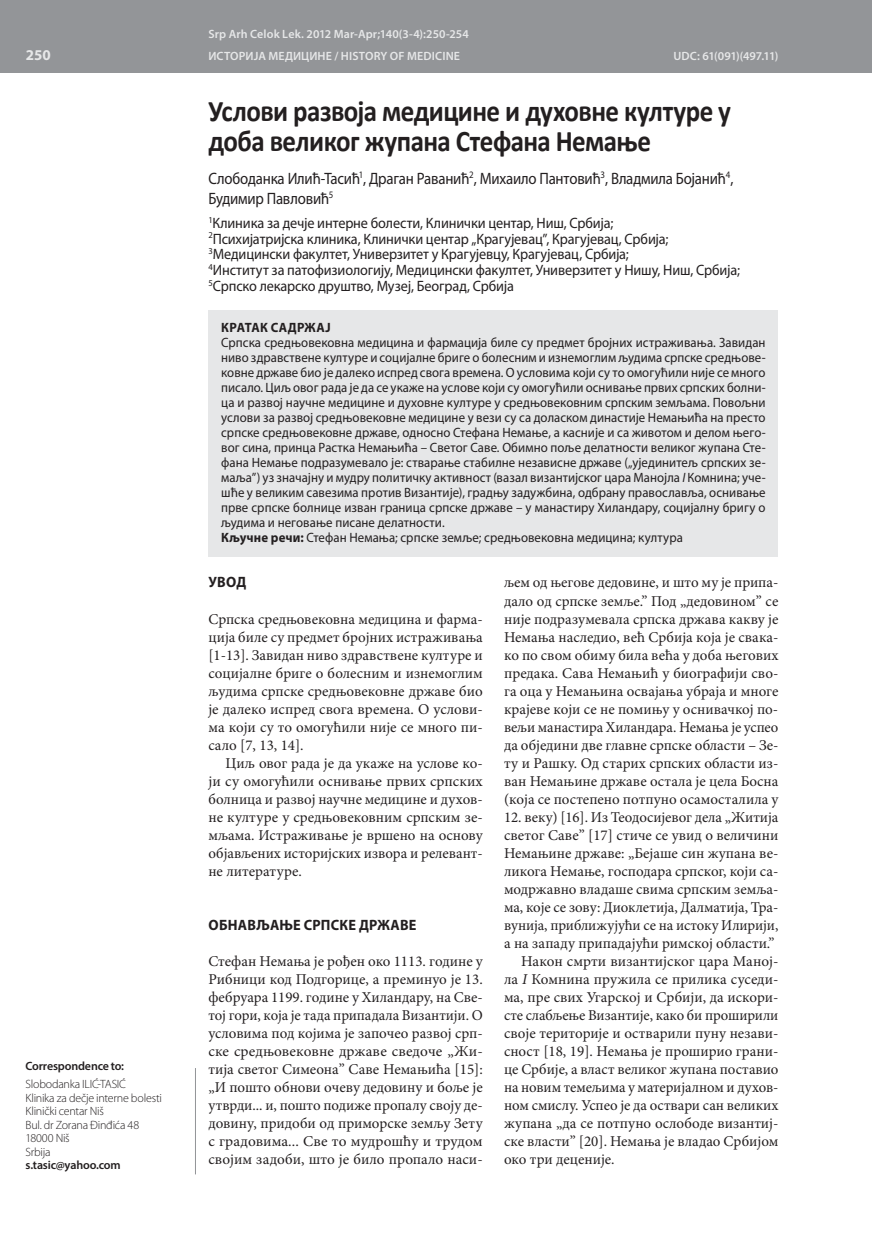
<style>
.page{position:relative;width:872px;height:1234px;background:#fff}
.page>*{position:absolute;margin:0;border:0;box-sizing:border-box;transform-origin:0 0}
.t1{font:700 30px/30px "Calibri";letter-spacing:-.02em;color:#231f20;scale:.9 1}
.t2{font:16.5px/19.8px "Myriad Pro";letter-spacing:-.015em;color:#231f20;scale:.9 1}
.t3{font:15px/18px "Minion Pro";color:#231f20;text-align:justify}
.t4{font:15px/15.8px "Myriad Pro";letter-spacing:-.01em;color:#231f20;scale:.95 1}
.t5{font:700 15px "Myriad Pro";letter-spacing:.01em;color:#231f20;scale:.95 1}
.t6{font:700 15px "Myriad Pro";color:#e6e7e8}
.t7{font:13.5px/15px "Myriad Pro";letter-spacing:.005em;color:#231f20;scale:.95 1}
.t8{font:700 13.5px "Myriad Pro";letter-spacing:.03em;color:#231f20;scale:.95 1}
.t9{font:300 12px/13.5px "Myriad Pro";letter-spacing:-.02em;color:#231f20}
.t10{font:600 12px/22px "Myriad Pro";letter-spacing:.01em;color:#e6e7e8}
.t11{font:600 12px "Myriad Pro";letter-spacing:-.015em;color:#231f20}
.s1{font-style:italic}
.s2{font-weight:700}
</style>
<div class="page">
<div style="left:0;top:0;width:872px;height:72px;background:#939598"></div>
<div style="left:208px;top:310px;width:570px;height:246px;background:#e6e7e8"></div>
<hr style="left:195px;top:1067px;width:1px;height:107px;background:#939598">
<p class="t6" style="left:26px;top:49px;width:26px">250</p>
<p class="t11" style="left:26px;top:1061px;width:100px">Correspondence to:</p>
<p class="t9" style="left:26px;top:1078px;width:138px">Slobodanka ILIĆ-TASIĆ<br>Klinika za dečje interne bolesti<br>Klinički centar Niš<br>Bul. dr Zorana Đinđića 48<br>18000 Niš<br>Srbija</p>
<p class="t11" style="left:26px;top:1160px;width:97px">s.tasic@yahoo.com</p>
<p class="t10" style="left:208px;top:24px;width:262px">Srp Arh Celok Lek. 2012 Mar-Apr;140(3-4):250-254<br>ИСТОРИЈА МЕДИЦИНЕ / HISTORY OF MEDICINE</p>
<p class="t10" style="left:673px;top:46px;width:106px">UDC: 61(091)(497.11)</p>
<h1 class="t1" style="left:208px;top:96px;width:582px">Услови развоја медицине и духовне културе у доба великог жупана Стефана Немање</h1>
<p class="t2" style="left:208px;top:170px;width:585px">Слободанка Илић-Тасић<sup>1</sup>, Драган Раванић<sup>2</sup>, Михаило Пантовић<sup>3</sup>, Владмила Бојанић<sup>4</sup>,<br>Будимир Павловић<sup>5</sup></p>
<p class="t4" style="left:208px;top:216px;width:561px"><sup>1</sup>Клиника за дечје интерне болести, Клинички центар, Ниш, Србија;<br><sup>2</sup>Психијатријска клиника, Клинички центар „Крагујевац”, Крагујевац, Србија; <sup>3</sup>Медицински факултет, Универзитет у Крагујевцу, Крагујевац, Србија;<br><sup>4</sup>Институт за патофизиологију, Медицински факултет, Универзитет у Нишу, Ниш, Србија; <sup>5</sup>Српско лекарско друштво, Музеј, Београд, Србија</p>
<p class="t8" style="left:221px;top:322px;width:117px">КРАТАК САДРЖАЈ</p>
<p class="t7" style="left:221px;top:336px;width:574px">Срп ска сред њо ве ков на ме ди ци на и фар ма ци ја би ле су пред мет број них ис тра жи ва ња. За ви дан ни во здрав стве не кул ту ре и со ци јал не бри ге о бо ле сним и из не мо глим љу ди ма срп ске сред њо ве&shy;ков не др жа ве био је да ле ко ис пред сво га вре ме на. О усло ви ма ко ји су то омо гу ћи ли ни је се мно го пи са ло. Циљ овог ра да је да се ука же на усло ве ко ји су омо гу ћи ли осни ва ње пр вих срп ских бол ни&shy;ца и раз вој на уч не ме ди ци не и ду хов не кул ту ре у сред њо ве ков ним срп ским зе мља ма. По вољ ни усло ви за раз вој сред њо ве ков не ме ди ци не у ве зи су са до ла ском ди на сти је Не ма њи ћа на пре сто срп ске сред њо ве ков не др жа ве, од но сно Сте фа на Не ма ње, а ка сни је и са жи во том и де лом ње го&shy;вог си на, прин ца Раст ка Не ма њи ћа – Све тог Са ве. Обим но по ље де лат но сти ве ли ког жу па на Сте&shy;фа на Не ма ње под ра зу ме ва ло је: ства ра ње ста бил не не за ви сне др жа ве („ује ди ни тељ срп ских зе&shy;ма ља”) уз зна чај ну и му дру по ли тич ку ак тив ност (ва зал ви зан тиј ског ца ра Ма ној ла <span class="s1">I</span> Ком ни на; уче&shy;шће у ве ли ким са ве зи ма про тив Ви зан ти је), град њу за ду жби на, од бра ну пра во сла вља, осни ва ње пр ве срп ске бол ни це из ван гра ни ца срп ске др жа ве – у ма на сти ру Хи лан да ру, со ци јал ну бри гу о љу ди ма и не го ва ње пи са не де лат но сти.<br><span class="s2">Кључ не ре чи:</span> Сте фан Не ма ња; срп ске зе мље; сред њо ве ков на ме ди ци на; кул ту ра</p>
<p class="t5" style="left:208px;top:576px;width:41px">УВОД</p>
<p class="t3" style="left:208px;top:611px;width:276px">Срп ска сред њо ве ков на ме ди ци на и фар ма&shy;ци ја би ле су пред мет број них ис тра жи ва ња [1-13]. За ви дан ни во здрав стве не кул ту ре и со ци јал не бри ге о бо ле сним и из не мо глим љу ди ма срп ске сред њо ве ков не др жа ве био је да ле ко ис пред сво га вре ме на. О усло ви&shy;ма ко ји су то омо гу ћи ли ни је се мно го пи&shy;са ло [7, 13, 14].</p>
<p class="t3" style="left:208px;top:755px;width:276px;text-indent:17px">Циљ овог ра да је да ука же на усло ве ко&shy;ји су омо гу ћи ли осни ва ње пр вих срп ских бол ни ца и раз вој на уч не ме ди ци не и ду хов&shy;не кул ту ре у сред њо ве ков ним срп ским зе&shy;мља ма. Ис тра жи ва ње је вр ше но на осно ву об ја вље них исто риј ских из во ра и ре ле вант&shy;не ли те ра ту ре.</p>
<p class="t5" style="left:208px;top:918px;width:220px">ОБНАВЉАЊЕ СРПСКЕ ДРЖАВЕ</p>
<p class="t3" style="left:208px;top:953px;width:276px">Сте фан Не ма ња је ро ђен око 1113. го ди не у Риб ни ци код Под го ри це, а пре ми нуо је 13. фе бру а ра 1199. го ди не у Хи лан да ру, на Све&shy;тој го ри, ко ја је та да при па да ла Ви зан ти ји. О усло ви ма под ко ји ма је за по чео раз вој срп&shy;ске сред њо ве ков не др жа ве све до че „Жи&shy;ти ја све тог Си ме о на” Са ве Не ма њи ћа [15]: „И по што об но ви оче ву де до ви ну и бо ље је утвр ди... и, по што по ди же про па лу сво ју де&shy;до ви ну, при до би од при мор ске зе мљу Зе ту с гра до ви ма... Све то му дро шћу и тру дом сво јим за до би, што је би ло про па ло на си-</p>
<p class="t3" style="left:504px;top:575px;width:276px">љем од ње го ве де до ви не, и што му је при па&shy;да ло од срп ске зе мље.” Под „де до ви ном” се ни је под ра зу ме ва ла срп ска др жа ва ка кву је Не ма ња на сле дио, већ Ср би ја ко ја је сва ка&shy;ко по свом оби му би ла ве ћа у до ба ње го вих пре да ка. Са ва Не ма њић у би о гра фи ји сво&shy;га оца у Не ма њи на осва ја ња убра ја и мно ге кра је ве ко ји се не по ми њу у осни вач кој по&shy;ве љи ма на сти ра Хи лан да ра. Не ма ња је ус пео да об је ди ни две глав не срп ске обла сти – Зе&shy;ту и Ра шку. Од ста рих срп ских обла сти из&shy;ван Не ма њи не др жа ве оста ла је це ла Бо сна (ко ја се по сте пе но пот пу но оса мо ста ли ла у</p>
<p class="t3" style="left:504px;top:809px;width:276px">12. ве ку) [16]. Из Те о до си је вог де ла „Жи ти ја</p>
<p class="t3" style="left:504px;top:827px;width:276px">све тог Са ве” [17] сти че се увид о ве ли чи ни</p>
<p class="t3" style="left:504px;top:845px;width:276px">Не ма њи не др жа ве: „Бе ја ше син жу па на ве-</p>
<p class="t3" style="left:504px;top:863px;width:276px">ли ко га Не ма ње, го спо да ра срп ског, ко ји са-</p>
<p class="t3" style="left:504px;top:881px;width:276px">мо др жав но вла да ше сви ма срп ским зе мља-</p>
<p class="t3" style="left:504px;top:899px;width:276px">ма, ко је се зо ву: Ди о кле ти ја, Дал ма ти ја, Тра-</p>
<p class="t3" style="left:504px;top:917px;width:276px">ву ни ја, при бли жу ју ћи се на ис то ку Или ри ји,</p>
<p class="t3" style="left:504px;top:935px;width:272px">а на за па ду при па да ју ћи рим ској обла сти.”</p>
<p class="t3" style="left:521px;top:953px;width:259px">На кон смр ти ви зан тиј ског ца ра Ма ној-</p>
<p class="t3" style="left:504px;top:971px;width:276px">ла <span class="s1">I</span> Ком ни на пру жи ла се при ли ка су се ди-</p>
<p class="t3" style="left:504px;top:989px;width:276px">ма, пре свих Угар ској и Ср би ји, да ис ко ри-</p>
<p class="t3" style="left:504px;top:1007px;width:276px">сте сла бље ње Ви зан ти је, ка ко би про ши ри ли</p>
<p class="t3" style="left:504px;top:1025px;width:276px">сво је те ри то ри је и оства ри ли пу ну не за ви-</p>
<p class="t3" style="left:504px;top:1043px;width:276px">сност [18, 19]. Не ма ња је про ши рио гра ни-</p>
<p class="t3" style="left:504px;top:1061px;width:276px">це Ср би је, а власт ве ли ког жу па на по ста вио</p>
<p class="t3" style="left:504px;top:1079px;width:276px">на но вим те ме љи ма у ма те ри јал ном и ду хов-</p>
<p class="t3" style="left:504px;top:1097px;width:276px">ном сми слу. Ус пео је да оства ри сан ве ли ких</p>
<p class="t3" style="left:504px;top:1115px;width:276px">жу па на „да се пот пу но осло бо де ви зан тиј-</p>
<p class="t3" style="left:504px;top:1133px;width:276px">ске вла сти” [20]. Не ма ња је вла дао Ср би јом</p>
<p class="t3" style="left:504px;top:1151px;width:112px">око три де це ни је.</p>
</div>
